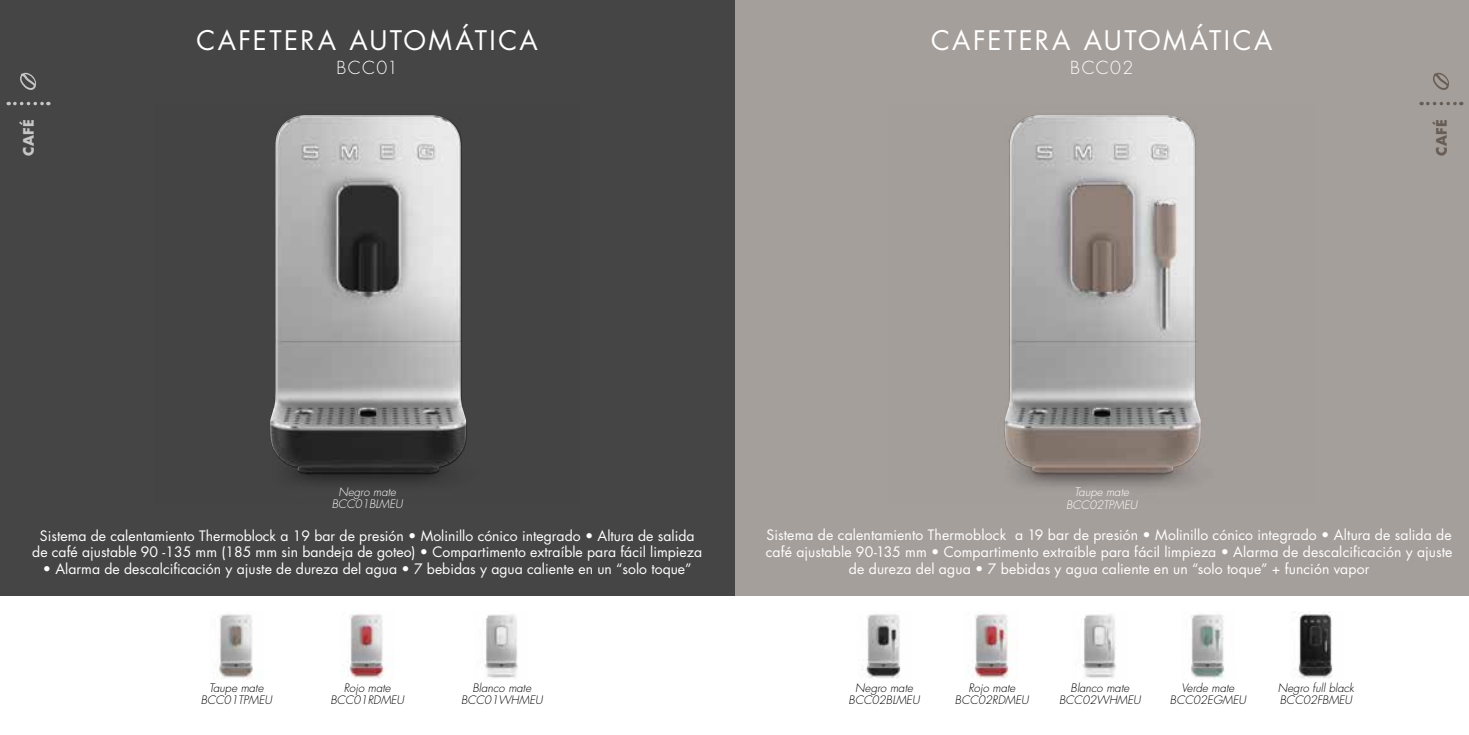
<style>
.page{position:relative;width:1469px;height:735px;background:#fff}
.page>*{position:absolute;margin:0;border:0;box-sizing:border-box;transform-origin:0 0}
.t1{font:26.25px "Futura Std";letter-spacing:.09em;color:#fff}
.t2{font:300 17.5px "Futura Std";letter-spacing:.075em;color:#fff}
.t3{font:14px/16.8px "Futura Std";color:#fff;text-align:center}
.t4{font:700 14px "Futura Std";color:#c6c6c6}
.t5{font:700 14px "Futura Std";color:#675d55}
.t6{font:italic 300 11.38px/12.2px "Futura Std";color:#000;text-align:center}
.t7{font:italic 300 11.38px/12.2px "Futura Std";color:#fff;text-align:center}
</style>
<div class="page">
<div style="left:734px;top:0;width:734px;height:595px;background:#a59f9b"></div>
<img style="left:1015px;top:419px;width:187px;height:69px">
<img style="left:1004px;top:115px;width:196px;height:358px">
<img style="left:866px;top:614px;width:35px;height:64px">
<img style="left:974px;top:611px;width:36px;height:68px">
<img style="left:1191px;top:614px;width:34px;height:65px">
<img style="left:1083px;top:614px;width:33px;height:64px">
<img style="left:1295px;top:611px;width:38px;height:67px">
<div style="left:0;top:0;width:734px;height:595px;background:#454545"></div>
<img style="left:270px;top:115px;width:196px;height:358px">
<img style="left:219px;top:614px;width:34px;height:65px">
<img style="left:349px;top:611px;width:36px;height:68px">
<img style="left:485px;top:614px;width:33px;height:64px">
<svg style="left:15px;top:102px;width:34px;height:3px"></svg>
<svg style="left:20px;top:73px;width:16px;height:17px"></svg>
<svg style="left:1427px;top:102px;width:34px;height:3px"></svg>
<svg style="left:1433px;top:73px;width:15px;height:17px"></svg>
<h1 class="t1" style="left:196px;top:23px;width:343px">CAFETERA AUTOMÁTICA</h1>
<p class="t2" style="left:336px;top:57px;width:63px">BCC01</p>
<h1 class="t1" style="left:931px;top:23px;width:343px">CAFETERA AUTOMÁTICA</h1>
<p class="t2" style="left:1070px;top:57px;width:64px">BCC02</p>
<p class="t4" style="left:19px;top:156px;width:39px;rotate:-90deg">CAFÉ</p>
<p class="t5" style="left:1432px;top:156px;width:39px;rotate:-90deg">CAFÉ</p>
<p class="t7" style="left:332px;top:486px;width:72px">Negro mate<br>BCC01BLMEU</p>
<p class="t7" style="left:1066px;top:486px;width:73px">Taupe mate<br>BCC02TPMEU</p>
<p class="t3" style="left:32px;top:527px;width:671px">Sistema de calentamiento Thermoblock a 19 bar de presión • Molinillo cónico integrado • Altura de salida de café ajustable 90 -135 mm (185 mm sin bandeja de goteo) • Compartimento extraíble para fácil limpieza</p>
<p class="t3" style="left:43px;top:560px;width:650px">• Alarma de descalcificación y ajuste de dureza del agua • 7 bebidas y agua caliente en un “solo toque”</p>
<p class="t3" style="left:765px;top:526px;width:688px">Sistema de calentamiento Thermoblock a 19 bar de presión • Molinillo cónico integrado • Altura de salida de café ajustable 90-135 mm • Compartimento extraíble para fácil limpieza • Alarma de descalcificación y ajuste de dureza del agua • 7 bebidas y agua caliente en un “solo toque” + función vapor</p>
<p class="t6" style="left:201px;top:681px;width:73px">Taupe mate<br>BCC01TPMEU</p>
<p class="t6" style="left:330px;top:681px;width:75px">Rojo mate<br>BCC01RDMEU</p>
<p class="t6" style="left:461px;top:681px;width:83px">Blanco mate<br>BCC01WHMEU</p>
<p class="t6" style="left:1059px;top:681px;width:83px">Blanco mate<br>BCC02WHMEU</p>
<p class="t6" style="left:1277px;top:681px;width:78px;text-align:left">Negro full black<br>BCC02FBMEU</p>
<p class="t6" style="left:848px;top:681px;width:72px">Negro mate<br>BCC02BLMEU</p>
<p class="t6" style="left:955px;top:681px;width:75px">Rojo mate<br>BCC02RDMEU</p>
<p class="t6" style="left:1169px;top:681px;width:77px">Verde mate<br>BCC02EGMEU</p>
</div>
